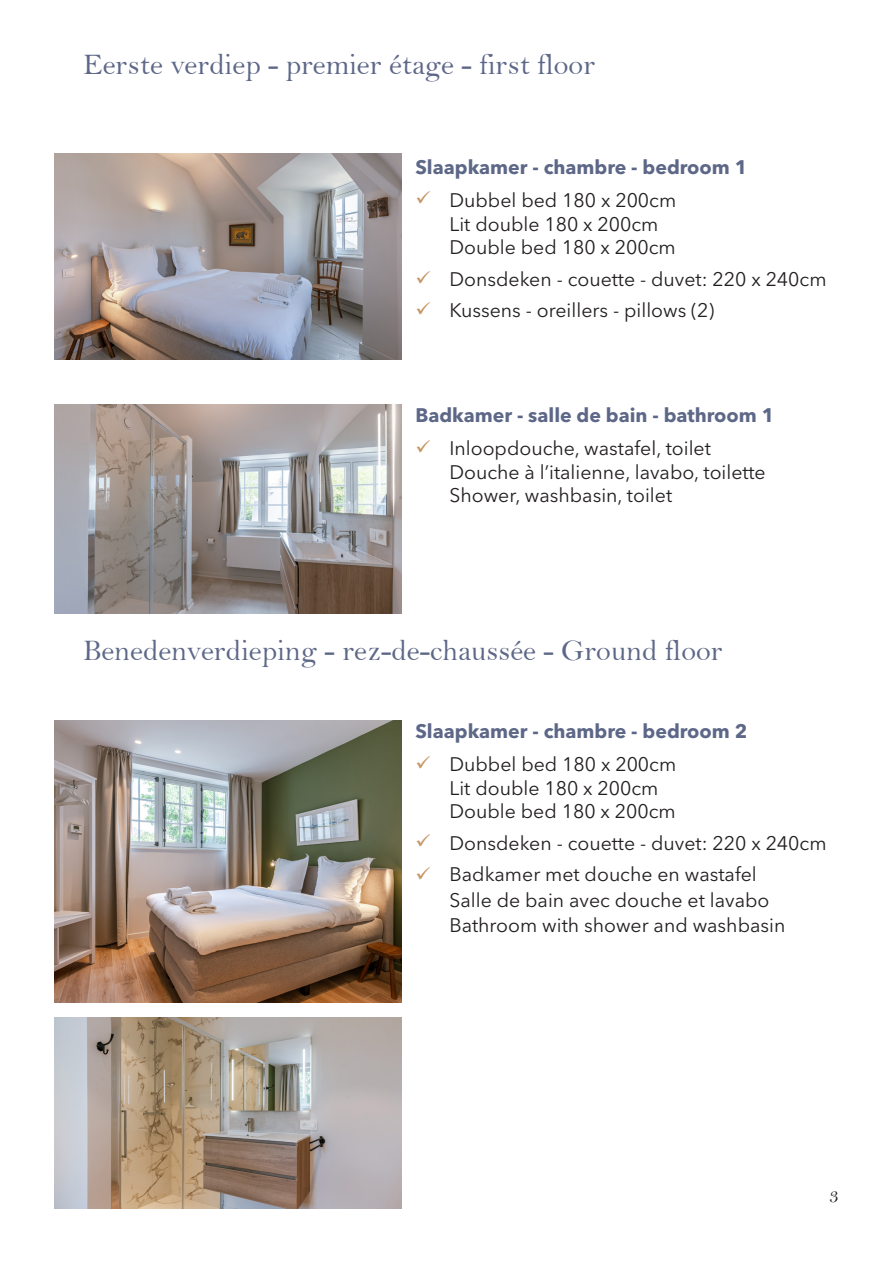
<style>
.page{position:relative;width:893px;height:1263px;background:#fff}
.page>*{position:absolute;margin:0;border:0;box-sizing:border-box;transform-origin:0 0}
.t1{font:30px "Bell";color:#5d6787}
.t2{font:19.5px "Avenir Next LT Pro";color:#231f20}
.t3{font:700 19.5px "Avenir Next LT Pro";color:#5d6787}
.t4{font:19.5px "Bell";color:#231f20}
</style>
<div class="page">
<img style="left:54px;top:153px;width:348px;height:207px">
<img style="left:54px;top:404px;width:348px;height:210px">
<img style="left:54px;top:720px;width:348px;height:282px">
<img style="left:54px;top:1018px;width:348px;height:191px">
<p class="t1" style="left:83px;top:47px;width:514px">Eerste verdiep - premier étage - first floor</p>
<p class="t3" style="left:415px;top:156px;width:333px">Slaapkamer - chambre - bedroom 1</p>
<p class="t2" style="left:449px;top:189px;width:228px">Dubbel bed 180 x 200cm</p>
<p class="t2" style="left:449px;top:212px;width:210px">Lit double 180 x 200cm</p>
<p class="t2" style="left:449px;top:236px;width:228px">Double bed 180 x 200cm</p>
<p class="t2" style="left:449px;top:267px;width:379px">Donsdeken - couette - duvet: 220 x 240cm</p>
<p class="t2" style="left:449px;top:299px;width:266px">Kussens - oreillers - pillows (2)</p>
<p class="t3" style="left:415px;top:403px;width:360px">Badkamer - salle de bain - bathroom 1</p>
<p class="t2" style="left:449px;top:437px;width:263px">Inloopdouche, wastafel, toilet</p>
<p class="t2" style="left:449px;top:460px;width:318px">Douche à l’italienne, lavabo, toilette</p>
<p class="t2" style="left:449px;top:483px;width:224px">Shower, washbasin, toilet</p>
<p class="t1" style="left:83px;top:633px;width:641px">Benedenverdieping - rez-de-chaussée - Ground floor</p>
<p class="t3" style="left:415px;top:720px;width:333px">Slaapkamer - chambre - bedroom 2</p>
<p class="t2" style="left:449px;top:753px;width:228px">Dubbel bed 180 x 200cm</p>
<p class="t2" style="left:449px;top:776px;width:210px">Lit double 180 x 200cm</p>
<p class="t2" style="left:449px;top:800px;width:228px">Double bed 180 x 200cm</p>
<p class="t2" style="left:449px;top:831px;width:379px">Donsdeken - couette - duvet: 220 x 240cm</p>
<p class="t2" style="left:449px;top:863px;width:309px">Badkamer met douche en wastafel</p>
<p class="t2" style="left:449px;top:888px;width:321px">Salle de bain avec douche et lavabo</p>
<p class="t2" style="left:449px;top:914px;width:337px">Bathroom with shower and washbasin</p>
<p class="t4" style="left:829px;top:1184px;width:11px">3</p>
</div>
